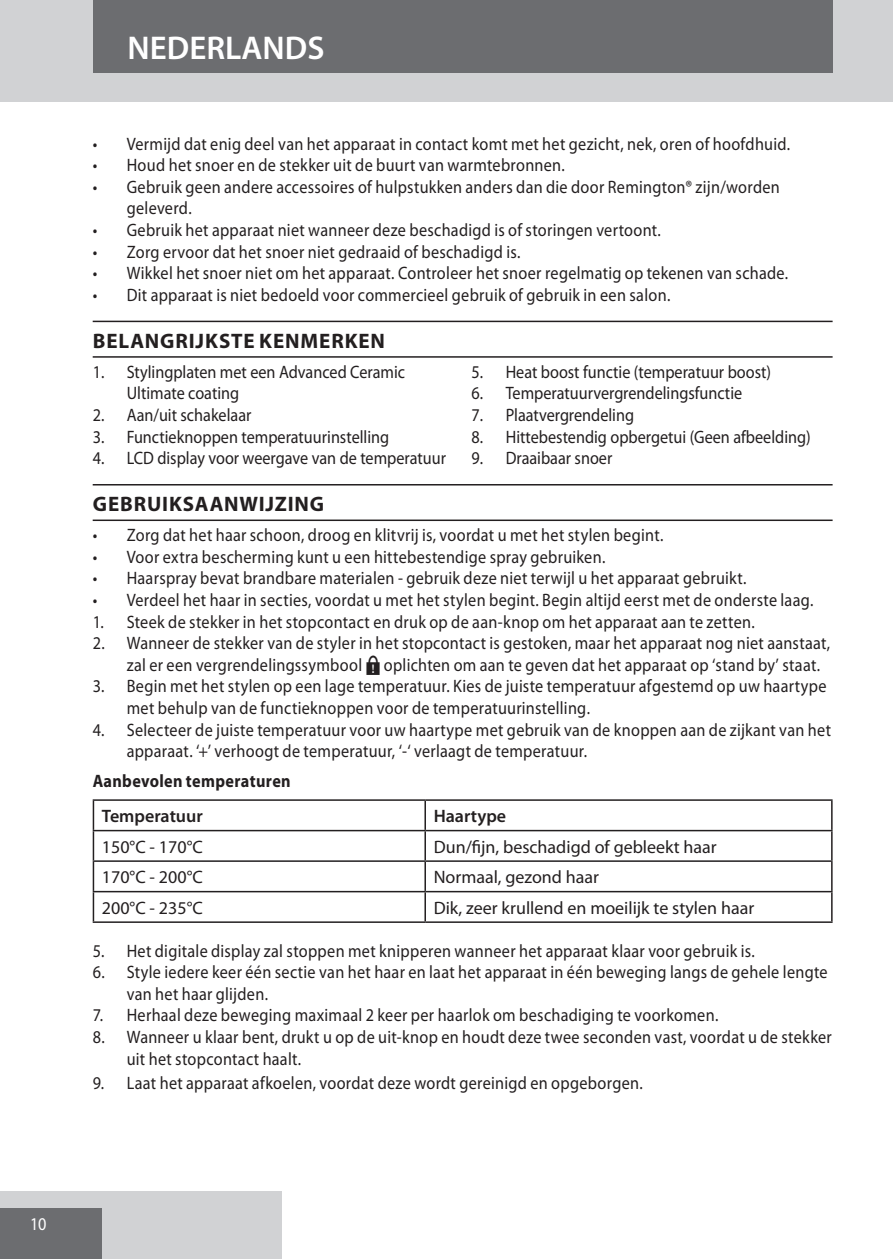
<style>
.page{position:relative;width:893px;height:1259px;background:#fff}
.page>*{position:absolute;margin:0;border:0;box-sizing:border-box;transform-origin:0 0}
.t1{font:600 33px "Myriad Pro";color:#fff}
.heading{font:700 21px "Myriad Pro";letter-spacing:.04em;color:#231f20}
.t2{font:18px/21.6px "Myriad Pro";letter-spacing:.015em;color:#231f20;scale:.9 1}
.t3{font:18px "Myriad Pro";letter-spacing:.015em;color:#231f20}
.Subheading{font:700 18px "Myriad Pro";letter-spacing:.02em;color:#231f20;scale:.9 1}
.t4{font:600 18px "Myriad Pro";color:#231f20}
.t5{font:18px "Myriad Pro";color:#fff;scale:.9 1}
.s1{font-family:"Myriad Points"}
</style>
<div class="page">
<div style="left:0;top:0;width:893px;height:102px;background:#d1d2d4"></div>
<div style="left:0;top:1191px;width:282px;height:68px;background:#d1d2d4"></div>
<div style="left:0;top:1208px;width:102px;height:51px;background:#6c6d70"></div>
<div style="left:94px;top:0;width:739px;height:73px;background:#6c6d70"></div>
<hr style="left:93px;top:321px;width:740px;height:1px;background:#231f20">
<hr style="left:93px;top:356px;width:740px;height:2px;background:#231f20">
<hr style="left:93px;top:484px;width:740px;height:1px;background:#231f20">
<hr style="left:93px;top:519px;width:740px;height:2px;background:#231f20">
<hr style="left:93px;top:799px;width:332px;height:2px;background:#231f20">
<hr style="left:425px;top:799px;width:408px;height:2px;background:#231f20">
<hr style="left:424px;top:801px;width:2px;height:29px;background:#231f20">
<hr style="left:831px;top:801px;width:2px;height:29px;background:#231f20">
<hr style="left:93px;top:830px;width:332px;height:1px;background:#231f20">
<hr style="left:425px;top:830px;width:408px;height:1px;background:#231f20">
<hr style="left:424px;top:831px;width:2px;height:29px;background:#231f20">
<hr style="left:831px;top:831px;width:2px;height:29px;background:#231f20">
<hr style="left:93px;top:860px;width:332px;height:2px;background:#231f20">
<hr style="left:425px;top:860px;width:408px;height:2px;background:#231f20">
<hr style="left:424px;top:862px;width:2px;height:29px;background:#231f20">
<hr style="left:831px;top:862px;width:2px;height:29px;background:#231f20">
<hr style="left:93px;top:891px;width:332px;height:1px;background:#231f20">
<svg style="left:93px;top:801px;width:1px;height:120px"></svg>
<hr style="left:425px;top:891px;width:408px;height:1px;background:#231f20">
<hr style="left:424px;top:892px;width:2px;height:29px;background:#231f20">
<hr style="left:831px;top:892px;width:2px;height:29px;background:#231f20">
<hr style="left:93px;top:921px;width:332px;height:2px;background:#231f20">
<hr style="left:425px;top:921px;width:408px;height:2px;background:#231f20">
<p class="t1" style="left:128px;top:27px;width:198px">NEDERLANDS</p>
<p class="t2" style="left:93px;top:132px;width:777px">• Vermijd dat enig deel van het apparaat in contact komt met het gezicht, nek, oren of hoofdhuid.</p>
<p class="t2" style="left:93px;top:154px;width:526px">• Houd het snoer en de stekker uit de buurt van warmtebronnen.</p>
<p class="t2" style="left:127px;top:176px;width:727px;text-indent:-34px">• Gebruik geen andere accessoires of hulpstukken anders dan die door Remington® zijn/worden geleverd.</p>
<p class="t2" style="left:93px;top:219px;width:633px">• Gebruik het apparaat niet wanneer deze beschadigd is of storingen vertoont.</p>
<p class="t2" style="left:93px;top:240px;width:477px">• Zorg ervoor dat het snoer niet gedraaid of beschadigd is.</p>
<p class="t2" style="left:93px;top:262px;width:774px">• Wikkel het snoer niet om het apparaat. Controleer het snoer regelmatig op tekenen van schade.</p>
<p class="t2" style="left:93px;top:284px;width:643px">• Dit apparaat is niet bedoeld voor commercieel gebruik of gebruik in een salon.</p>
<p class="heading" style="left:93px;top:327px;width:294px">BELANGRIJKSTE KENMERKEN</p>
<p class="t2" style="left:127px;top:361px;width:311px;text-indent:-34px">1. Stylingplaten met een Advanced Ceramic<br>Ultimate coating</p>
<p class="t2" style="left:93px;top:404px;width:178px">2. Aan/uit schakelaar</p>
<p class="t2" style="left:93px;top:425px;width:331px">3. Functieknoppen temperatuurinstelling</p>
<p class="t2" style="left:93px;top:447px;width:394px">4. LCD display voor weergave van de temperatuur</p>
<p class="t2" style="left:472px;top:361px;width:334px">5. Heat boost functie (temperatuur boost)</p>
<p class="t2" style="left:472px;top:382px;width:302px">6. Temperatuurvergrendelingsfunctie</p>
<p class="t2" style="left:472px;top:404px;width:182px">7. Plaatvergrendeling</p>
<p class="t2" style="left:472px;top:425px;width:378px">8. Hittebestendig opbergetui (Geen afbeelding)</p>
<p class="t2" style="left:472px;top:447px;width:158px">9. Draaibaar snoer</p>
<p class="heading" style="left:93px;top:490px;width:233px">GEBRUIKSAANWIJZING</p>
<p class="t2" style="left:93px;top:524px;width:636px">• Zorg dat het haar schoon, droog en klitvrij is, voordat u met het stylen begint.</p>
<p class="t2" style="left:93px;top:545px;width:571px">• Voor extra bescherming kunt u een hittebestendige spray gebruiken.</p>
<p class="t2" style="left:93px;top:567px;width:728px">• Haarspray bevat brandbare materialen - gebruik deze niet terwijl u het apparaat gebruikt.</p>
<p class="t2" style="left:93px;top:589px;width:802px">• Verdeel het haar in secties, voordat u met het stylen begint. Begin altijd eerst met de onderste laag.</p>
<p class="t2" style="left:93px;top:610px;width:737px">1. Steek de stekker in het stopcontact en druk op de aan-knop om het apparaat aan te zetten.</p>
<p class="t2" style="left:127px;top:632px;width:783px;text-indent:-34px">2. Wanneer de stekker van de styler in het stopcontact is gestoken, maar het apparaat nog niet aanstaat, zal er een vergrendelingssymbool <span class="s1">B</span> oplichten om aan te geven dat het apparaat op ‘stand by’ staat.</p>
<p class="t2" style="left:127px;top:675px;width:779px;text-indent:-34px">3. Begin met het stylen op een lage temperatuur. Kies de juiste temperatuur afgestemd op uw haartype met behulp van de functieknoppen voor de temperatuurinstelling.</p>
<p class="t2" style="left:127px;top:718px;width:784px;text-indent:-34px">4. Selecteer de juiste temperatuur voor uw haartype met gebruik van de knoppen aan de zijkant van het apparaat. ‘+’ verhoogt de temperatuur, ‘-‘ verlaagt de temperatuur.</p>
<p class="Subheading" style="left:93px;top:769px;width:222px">Aanbevolen temperaturen</p>
<p class="t4" style="left:102px;top:804px;width:102px">Temperatuur</p>
<p class="t4" style="left:434px;top:804px;width:74px">Haartype</p>
<p class="t3" style="left:102px;top:835px;width:102px">150°C - 170°C</p>
<p class="t3" style="left:434px;top:835px;width:284px">Dun/fijn, beschadigd of gebleekt haar</p>
<p class="t3" style="left:102px;top:866px;width:102px">170°C - 200°C</p>
<p class="t3" style="left:434px;top:866px;width:167px">Normaal, gezond haar</p>
<p class="t3" style="left:102px;top:896px;width:102px">200°C - 235°C</p>
<p class="t3" style="left:434px;top:896px;width:322px">Dik, zeer krullend en moeilijk te stylen haar</p>
<p class="t2" style="left:93px;top:939px;width:737px">5. Het digitale display zal stoppen met knipperen wanneer het apparaat klaar voor gebruik is.</p>
<p class="t2" style="left:127px;top:961px;width:780px;text-indent:-34px">6. Style iedere keer één sectie van het haar en laat het apparaat in één beweging langs de gehele lengte van het haar glijden.</p>
<p class="t2" style="left:93px;top:1004px;width:697px">7. Herhaal deze beweging maximaal 2 keer per haarlok om beschadiging te voorkomen.</p>
<p class="t2" style="left:127px;top:1025px;width:785px;text-indent:-34px">8. Wanneer u klaar bent, drukt u op de uit-knop en houdt deze twee seconden vast, voordat u de stekker uit het stopcontact haalt.</p>
<p class="t2" style="left:93px;top:1071px;width:613px">9. Laat het apparaat afkoelen, voordat deze wordt gereinigd en opgeborgen.</p>
<p class="t5" style="left:30px;top:1212px;width:19px">10</p>
</div>
